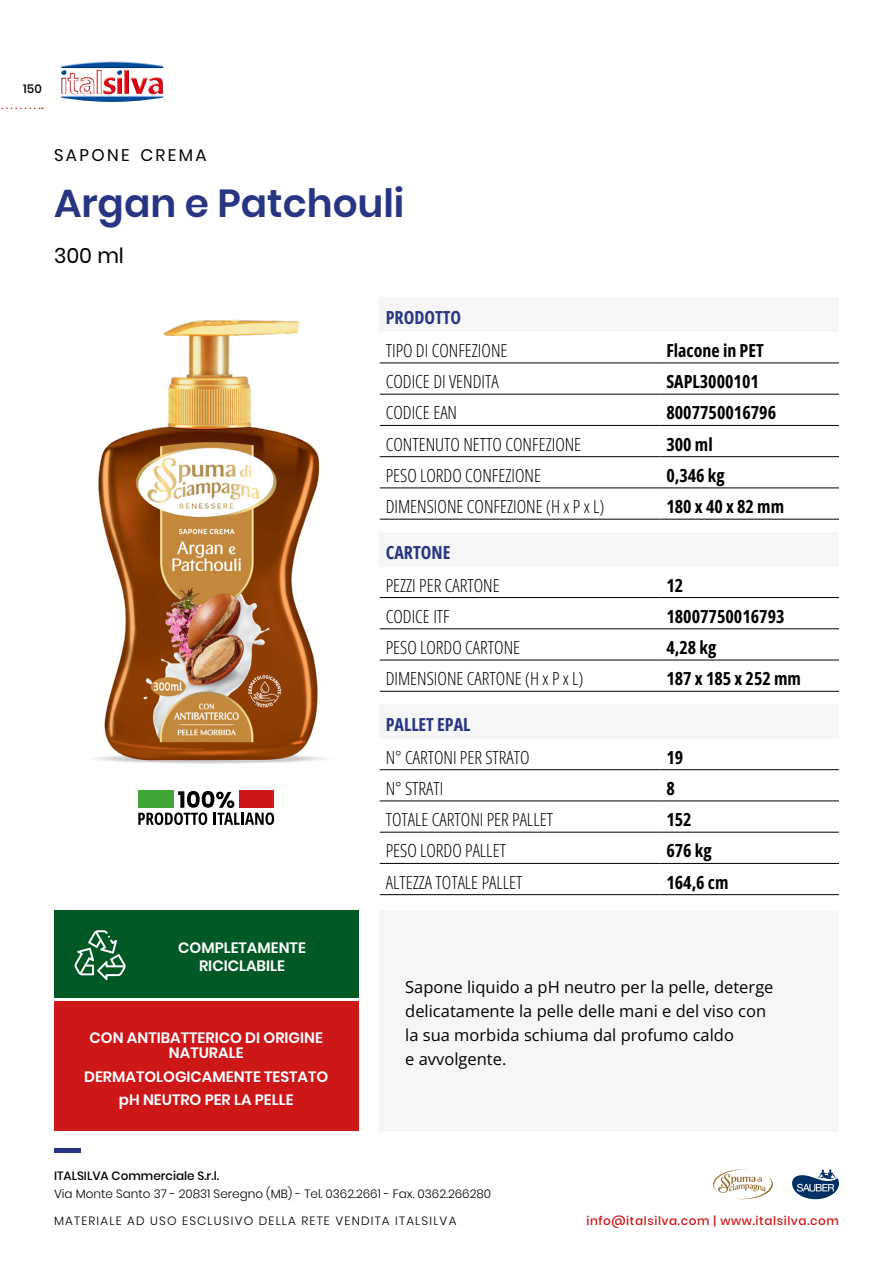
<style>
.page{position:relative;width:893px;height:1263px;background:#fff}
.page>*{position:absolute;margin:0;border:0;box-sizing:border-box;transform-origin:0 0}
.t1{font:600 39px "Poppins";color:#283583}
.t2{font:21px "Poppins";color:#000}
.t3{font:18px "Open Sans";color:#000}
.t4{font:18px "Open Sans";color:#283583}
.t5{font:16.8px "Poppins";letter-spacing:.145em;color:#000}
.t6{font:16.5px/24px "Open Sans";color:#000}
.t7{font:600 15px/15px "Poppins";color:#fff;text-align:center}
.t8{font:300 12px "Poppins";color:#000}
.t9{font:300 12px "Poppins";letter-spacing:.1em;color:#000}
.t10{font:500 12px "Poppins";letter-spacing:.05em;color:#cd1719}
.t11{font:500 12px "Poppins";color:#000}
</style>
<div class="page">
<svg style="left:1px;top:108px;width:42px;height:1px"></svg>
<hr style="left:54px;top:1148px;width:26px;height:4px;background:#283583">
<img style="left:61px;top:61px;width:102px;height:41px">
<svg style="left:792px;top:1169px;width:47px;height:30px"></svg>
<svg style="left:713px;top:1169px;width:60px;height:31px"></svg>
<div style="left:380px;top:910px;width:459px;height:221px;background:#f6f6f6"></div>
<div style="left:380px;top:704px;width:459px;height:34px;background:#f6f6f6"></div>
<hr style="left:380px;top:769px;width:280px;height:1px;background:#000">
<hr style="left:660px;top:769px;width:179px;height:1px;background:#000">
<hr style="left:380px;top:801px;width:280px;height:1px;background:#000">
<hr style="left:660px;top:801px;width:179px;height:1px;background:#000">
<hr style="left:380px;top:832px;width:280px;height:1px;background:#000">
<hr style="left:660px;top:832px;width:179px;height:1px;background:#000">
<hr style="left:380px;top:863px;width:280px;height:1px;background:#000">
<hr style="left:660px;top:863px;width:179px;height:1px;background:#000">
<hr style="left:380px;top:894px;width:280px;height:1px;background:#000">
<hr style="left:660px;top:894px;width:179px;height:1px;background:#000">
<div style="left:380px;top:532px;width:459px;height:34px;background:#f6f6f6"></div>
<hr style="left:380px;top:597px;width:280px;height:1px;background:#000">
<hr style="left:660px;top:597px;width:179px;height:1px;background:#000">
<hr style="left:380px;top:628px;width:280px;height:1px;background:#000">
<hr style="left:660px;top:628px;width:179px;height:1px;background:#000">
<hr style="left:380px;top:660px;width:280px;height:1px;background:#000">
<hr style="left:660px;top:660px;width:179px;height:1px;background:#000">
<hr style="left:380px;top:691px;width:280px;height:1px;background:#000">
<hr style="left:660px;top:691px;width:179px;height:1px;background:#000">
<div style="left:380px;top:298px;width:459px;height:34px;background:#f6f6f6"></div>
<hr style="left:380px;top:363px;width:280px;height:1px;background:#000">
<hr style="left:660px;top:363px;width:179px;height:1px;background:#000">
<hr style="left:380px;top:394px;width:280px;height:1px;background:#000">
<hr style="left:660px;top:394px;width:179px;height:1px;background:#000">
<hr style="left:380px;top:425px;width:280px;height:1px;background:#000">
<hr style="left:660px;top:425px;width:179px;height:1px;background:#000">
<hr style="left:380px;top:456px;width:280px;height:1px;background:#000">
<hr style="left:660px;top:456px;width:179px;height:1px;background:#000">
<hr style="left:380px;top:488px;width:280px;height:1px;background:#000">
<hr style="left:660px;top:488px;width:179px;height:1px;background:#000">
<hr style="left:380px;top:519px;width:280px;height:1px;background:#000">
<hr style="left:660px;top:519px;width:179px;height:1px;background:#000">
<div style="left:54px;top:1001px;width:304px;height:130px;background:#cd1719"></div>
<div style="left:54px;top:910px;width:304px;height:87px;background:#005924"></div>
<svg style="left:74px;top:930px;width:52px;height:50px"></svg>
<img style="left:96px;top:319px;width:229px;height:445px">
<svg style="left:138px;top:791px;width:136px;height:34px"></svg>
<p class="t11" style="left:23px;top:82px;width:20px">150</p>
<p class="t5" style="left:54px;top:146px;width:154px">SAPONE CREMA</p>
<h1 class="t1" style="left:54px;top:180px;width:352px">Argan e Patchouli</h1>
<p class="t2" style="left:54px;top:243px;width:71px">300 ml</p>
<p class="t4" style="left:386px;top:305px;width:77px">PRODOTTO</p>
<p class="t3" style="left:386px;top:338px;width:123px">TIPO DI CONFEZIONE</p>
<p class="t3" style="left:666px;top:338px;width:99px">Flacone in PET</p>
<p class="t3" style="left:386px;top:369px;width:114px">CODICE DI VENDITA</p>
<p class="t3" style="left:666px;top:369px;width:94px">SAPL3000101</p>
<p class="t3" style="left:386px;top:401px;width:73px">CODICE EAN</p>
<p class="t3" style="left:666px;top:401px;width:111px">8007750016796</p>
<p class="t3" style="left:386px;top:432px;width:197px">CONTENUTO NETTO CONFEZIONE</p>
<p class="t3" style="left:666px;top:432px;width:48px">300 ml</p>
<p class="t3" style="left:386px;top:463px;width:157px">PESO LORDO CONFEZIONE</p>
<p class="t3" style="left:666px;top:463px;width:60px">0,346 kg</p>
<p class="t3" style="left:386px;top:494px;width:220px">DIMENSIONE CONFEZIONE (H x P x L)</p>
<p class="t3" style="left:666px;top:494px;width:119px">180 x 40 x 82 mm</p>
<p class="t4" style="left:386px;top:540px;width:66px">CARTONE</p>
<p class="t3" style="left:386px;top:573px;width:115px">PEZZI PER CARTONE</p>
<p class="t3" style="left:666px;top:573px;width:18px">12</p>
<p class="t3" style="left:386px;top:604px;width:66px">CODICE ITF</p>
<p class="t3" style="left:666px;top:604px;width:120px">18007750016793</p>
<p class="t3" style="left:386px;top:635px;width:136px">PESO LORDO CARTONE</p>
<p class="t3" style="left:666px;top:635px;width:51px">4,28 kg</p>
<p class="t3" style="left:386px;top:666px;width:199px">DIMENSIONE CARTONE (H x P x L)</p>
<p class="t3" style="left:666px;top:666px;width:136px">187 x 185 x 252 mm</p>
<p class="t7" style="left:178px;top:938px;width:129px;line-height:18px">COMPLETAMENTE<br>RICICLABILE</p>
<p class="t7" style="left:90px;top:1030px;width:235px">CON ANTIBATTERICO DI ORIGINE<br>NATURALE</p>
<p class="t7" style="left:84px;top:1065px;width:246px;line-height:23.5px">DERMATOLOGICAMENTE TESTATO pH NEUTRO PER LA PELLE</p>
<p class="t4" style="left:386px;top:712px;width:86px">PALLET EPAL</p>
<p class="t3" style="left:386px;top:745px;width:145px">N° CARTONI PER STRATO</p>
<p class="t3" style="left:666px;top:745px;width:18px">19</p>
<p class="t3" style="left:386px;top:776px;width:59px">N° STRATI</p>
<p class="t3" style="left:666px;top:776px;width:10px">8</p>
<p class="t3" style="left:386px;top:807px;width:169px">TOTALE CARTONI PER PALLET</p>
<p class="t3" style="left:666px;top:807px;width:27px">152</p>
<p class="t3" style="left:386px;top:838px;width:122px">PESO LORDO PALLET</p>
<p class="t3" style="left:666px;top:838px;width:47px">676 kg</p>
<p class="t3" style="left:386px;top:870px;width:138px">ALTEZZA TOTALE PALLET</p>
<p class="t3" style="left:666px;top:870px;width:64px">164,6 cm</p>
<p class="t6" style="left:405px;top:975px;width:370px">Sapone liquido a pH neutro per la pelle, deterge delicatamente la pelle delle mani e del viso con la sua morbida schiuma dal profumo caldo<br>e avvolgente.</p>
<p class="t11" style="left:54px;top:1168px;width:167px">ITALSILVA Commerciale S.r.l.</p>
<p class="t8" style="left:54px;top:1186px;width:439px">Via Monte Santo 37 - 20831 Seregno (MB) - Tel. 0362.2661 - Fax. 0362.266280</p>
<p class="t9" style="left:54px;top:1213px;width:404px">MATERIALE AD USO ESCLUSIVO DELLA RETE VENDITA ITALSILVA</p>
<p class="t10" style="left:586px;top:1213px;width:254px">info@italsilva.com | www.italsilva.com</p>
</div>
